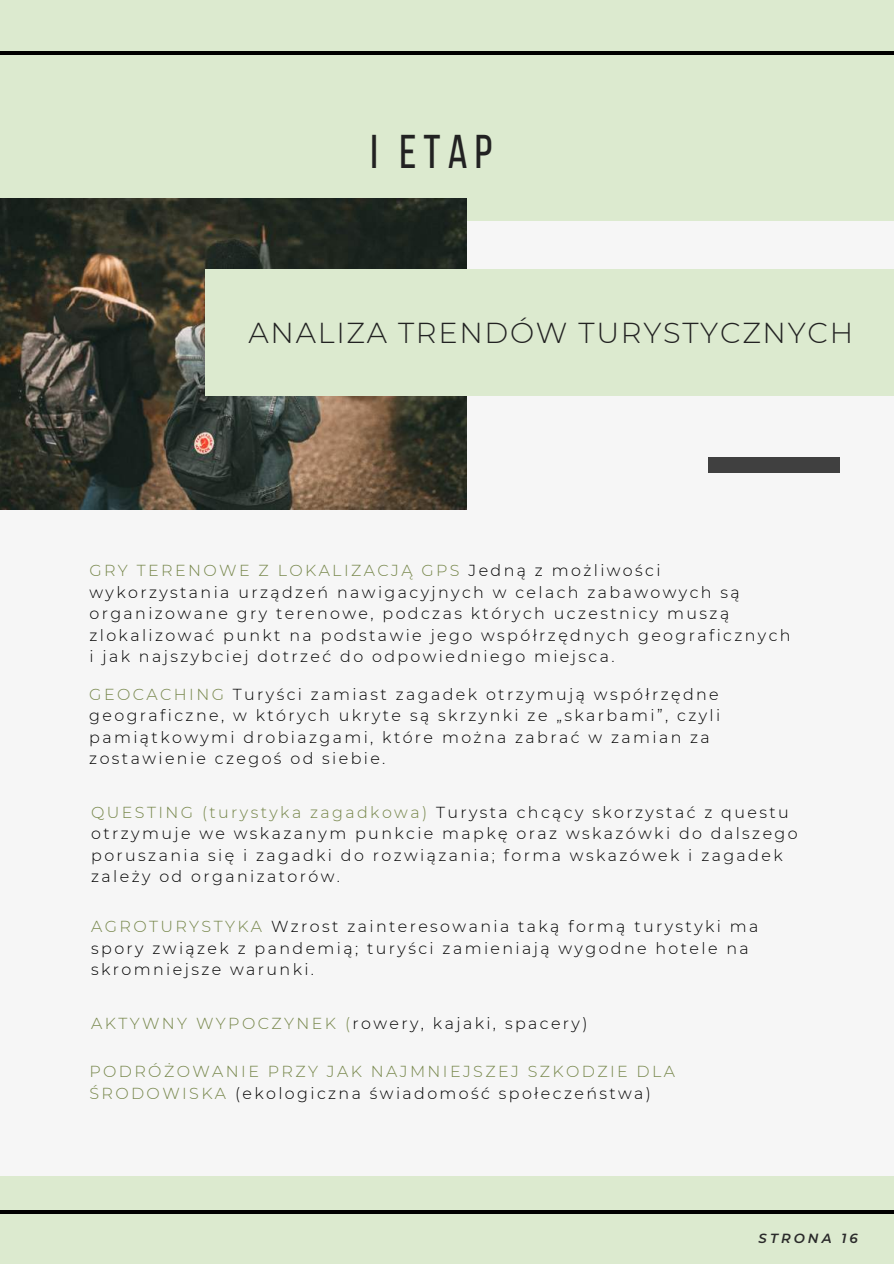
<style>
.page{position:relative;width:894px;height:1264px;background:#fff}
.page>*{position:absolute;margin:0;border:0;box-sizing:border-box;transform-origin:0 0}
.t1{font:47.1px "Bebas Neue";color:#222}
.t2{font:300 28.8px "Montserrat";letter-spacing:.06em;color:#222}
.t3{font:300 15.9px/21.5px "Montserrat";letter-spacing:.15em;color:#000}
.t4{font:300 15.9px/21.5px "Montserrat";letter-spacing:.15em;color:#76864a}
.t5{font:italic 600 13.2px "Montserrat";letter-spacing:.23em;color:#2a2a2a}
.s1{color:#76864a}
.s2{color:#000}
</style>
<div class="page">
<div style="left:0;top:0;width:893px;height:1263px;background:#dceacf"></div>
<div style="left:0;top:221px;width:893px;height:954px;background:#f6f6f6"></div>
<img style="left:0;top:199px;width:466px;height:311px">
<hr style="left:0;top:1210px;width:893px;height:3px;background:#000">
<hr style="left:0;top:51px;width:893px;height:3px;background:#000">
<div style="left:707px;top:457px;width:132px;height:15px;background:#404040"></div>
<div style="left:206px;top:269px;width:687px;height:126px;background:#dceacf"></div>
<h1 class="t1" style="left:370px;top:133px;width:123px">I ETAP</h1>
<h2 class="t2" style="left:248px;top:315px;width:606px">ANALIZA TRENDÓW TURYSTYCZNYCH</h2>
<p class="t3" style="left:89px;top:560px;width:702px"><span class="s1">GRY TERENOWE Z LOKALIZACJĄ GPS</span> Jedną z możliwości wykorzystania urządzeń nawigacyjnych w celach zabawowych są organizowane gry terenowe, podczas których uczestnicy muszą zlokalizować punkt na podstawie jego współrzędnych geograficznych i jak najszybciej dotrzeć do odpowiedniego miejsca.</p>
<p class="t3" style="left:89px;top:683px;width:632px"><span class="s1">GEOCACHING</span> Turyści zamiast zagadek otrzymują współrzędne geograficzne, w których ukryte są skrzynki ze „skarbami”, czyli pamiątkowymi drobiazgami, które można zabrać w zamian za zostawienie czegoś od siebie.</p>
<p class="t3" style="left:91px;top:801px;width:707px"><span class="s1">QUESTING (turystyka zagadkowa)</span> Turysta chcący skorzystać z questu otrzymuje we wskazanym punkcie mapkę oraz wskazówki do dalszego poruszania się i zagadki do rozwiązania; forma wskazówek i zagadek zależy od organizatorów.</p>
<p class="t3" style="left:91px;top:915px;width:668px"><span class="s1">AGROTURYSTYKA</span> Wzrost zainteresowania taką formą turystyki ma spory związek z pandemią; turyści zamieniają wygodne hotele na skromniejsze warunki.</p>
<p class="t3" style="left:91px;top:1012px;width:497px"><span class="s1">AKTYWNY WYPOCZYNEK (</span>rowery, kajaki, spacery)</p>
<p class="t4" style="left:89px;top:1060px;width:587px">PODRÓŻOWANIE PRZY JAK NAJMNIEJSZEJ SZKODZIE DLA<br>ŚRODOWISKA <span class="s2">(ekologiczna świadomość społeczeństwa)</span></p>
<p class="t5" style="left:758px;top:1230px;width:101px">STRONA 16</p>
</div>
